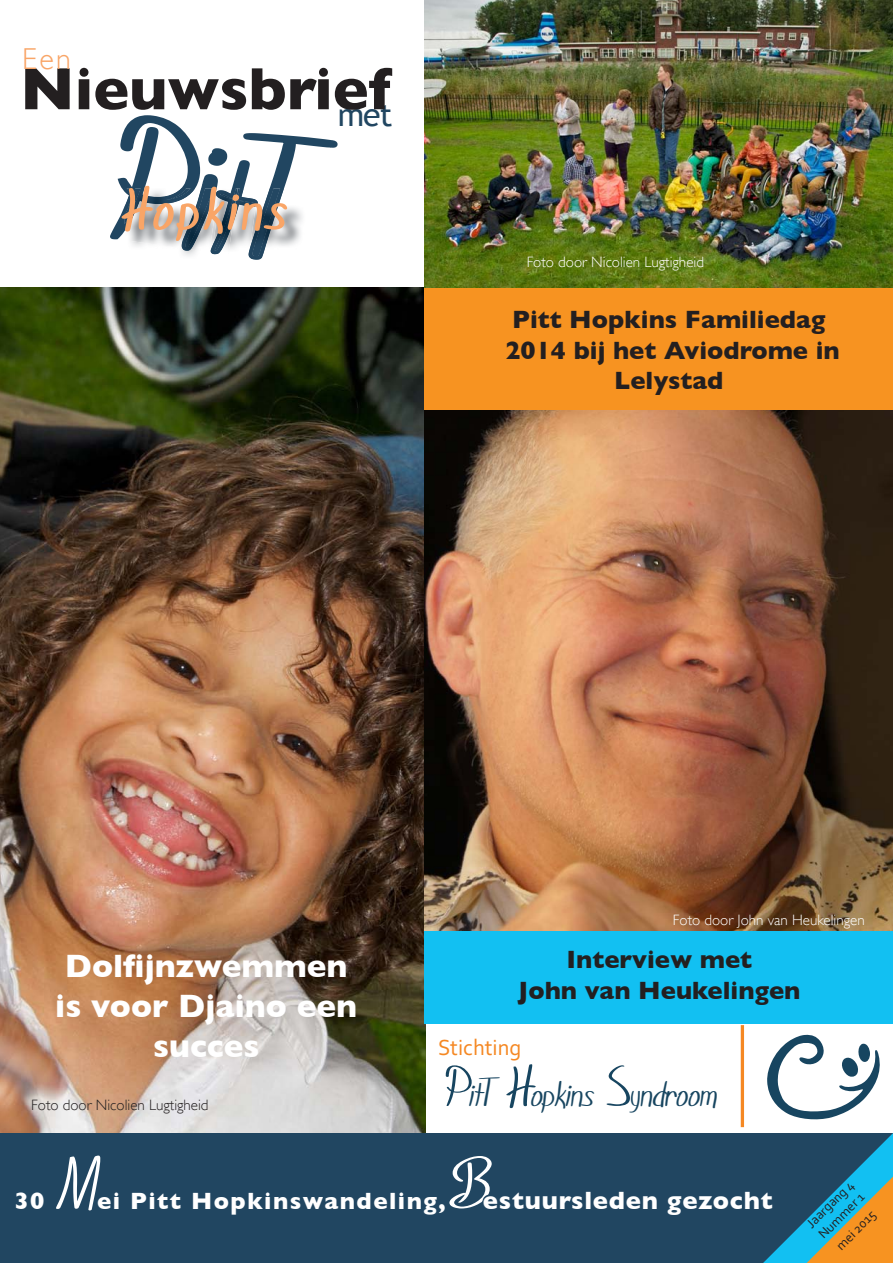
<style>
.page{position:relative;width:893px;height:1263px;background:#fff}
.page>*{position:absolute;margin:0;border:0;box-sizing:border-box;transform-origin:0 0}
.t1{font:82.5px "SF Foxboro Script";color:#fff}
.t2{font:63.9px "SF Foxboro Script";letter-spacing:.09em;color:#f9a567}
.t3{font:700 60.45px "Gill Sans";color:#231f20}
.t4{font:39px "SF Foxboro Script";color:#174560}
.t5{font:700 33px/39.6px "Gill Sans";color:#fff;text-align:center}
.t6{font:300 30.15px "Gill Sans";color:#f9a567}
.t7{font:700 25.5px/30.6px "Gill Sans";color:#231f20;text-align:center}
.t8{font:700 25.5px "Gill Sans";letter-spacing:.03em;color:#fff}
.t9{font:700 24px "Gill Sans";letter-spacing:.06em;color:#fff}
.t10{font:23.1px "Corbel";color:#f58823}
.t11{font:300 15px "Gill Sans";color:#fff}
.t12{font:300 15px "Gill Sans";color:#231f20}
.t13{font:13.5px/16.2px "Corbel";color:#231f20}
.s1{font-size:63.9px}
.s2{font-size:44.7px}
</style>
<div class="page">
<svg style="left:741px;top:1025px;width:3px;height:102px"></svg>
<svg style="left:767px;top:1034px;width:113px;height:86px"></svg>
<img style="left:0;top:287px;width:425px;height:846px">
<img style="left:425px;top:409px;width:468px;height:522px">
<div style="left:0;top:1133px;width:893px;height:130px;background:#214661"></div>
<div style="left:425px;top:288px;width:468px;height:121px;background:#f79321"></div>
<div style="left:425px;top:931px;width:468px;height:93px;background:#12c0f2"></div>
<img style="left:425px;top:0;width:468px;height:287px">
<svg style="left:763px;top:1133px;width:130px;height:130px"></svg>
<svg style="left:110px;top:115px;width:228px;height:145px"></svg>
<p class="t6" style="left:22px;top:42px;width:50px">Een</p>
<h3 class="t3" style="left:20px;top:53px;width:374px">Nieuwsbrief<sub>met</sub></h3>
<h2 class="t2" style="left:122px;top:175px;width:163px">Hopkins</h2>
<p class="t11" style="left:527px;top:253px;width:179px">Foto door Nicolien Lugtigheid</p>
<p class="t7" style="left:505px;top:304px;width:336px">Pitt Hopkins Familiedag<br>2014 bij het Aviodrome in<br>Lelystad</p>
<p class="t5" style="left:55px;top:946px;width:303px">Dolfijnzwemmen is voor Djaino een succes</p>
<p class="t12" style="left:31px;top:1096px;width:179px">Foto door Nicolien Lugtigheid</p>
<p class="t11" style="left:673px;top:911px;width:193px">Foto door John van Heukelingen</p>
<p class="t7" style="left:518px;top:944px;width:284px">Interview met<br>John van Heukelingen</p>
<p class="t10" style="left:438px;top:1033px;width:85px">Stichting</p>
<h3 class="t4" style="left:441px;top:1073px;width:276px"><span class="s1">P</span>it<span class="s2">T</span> <span class="s1">H</span>opkins <span class="s1">S</span>yndroom</h3>
<p class="t9" style="left:14px;top:1186px;width:31px">30</p>
<h1 class="t1" style="left:54px;top:1139px;width:42px">M</h1>
<h1 class="t1" style="left:446px;top:1139px;width:44px">B</h1>
<p class="t8" style="left:483px;top:1185px;width:291px">estuursleden gezocht</p>
<p class="t13" style="left:803px;top:1219px;width:62px;rotate:-45deg">Jaargang 4<br>Nummer 1</p>
<p class="t9" style="left:97px;top:1186px;width:350px">ei Pitt Hopkinswandeling,</p>
<p class="t13" style="left:832px;top:1241px;width:51px;rotate:-45deg">mei 2015</p>
</div>
